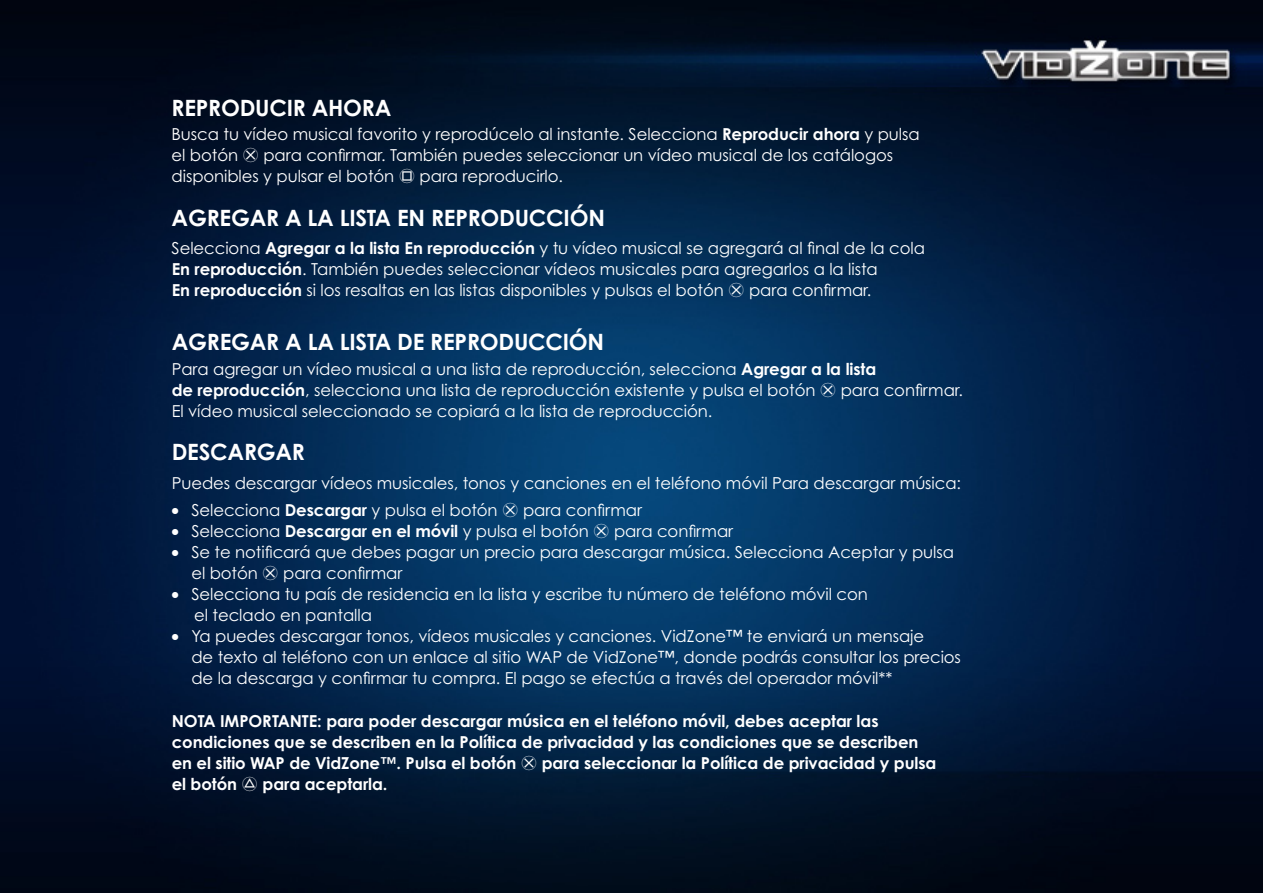
<style>
.page{position:relative;width:1263px;height:893px;background:#fff}
.page>*{position:absolute;margin:0;border:0;box-sizing:border-box;transform-origin:0 0}
.Sub_heading_1{font:700 22.5px "Century Gothic";letter-spacing:-.01em;color:#fff}
.Body_Copy{font:16.5px/21px "Century Gothic";letter-spacing:-.005em;color:#fff}
.Sub_heading_1-2{font:16.5px/21px "Century Gothic";letter-spacing:-.005em;color:#fff}
.Body_Copy-2{font:700 16.5px/21px "Century Gothic";letter-spacing:-.005em;color:#fff}
.s1{font-weight:700}
.s2{font-family:"SCET32"}
.s3{font-family:"Helvetica";font-size:19.5px}
.s4{font-family:"SCE";font-weight:400}
</style>
<div class="page">
<img style="left:0;top:0;width:1263px;height:893px">
<p class="Sub_heading_1" style="left:172px;top:93px;width:221px">REPRODUCIR AHORA</p>
<p class="Body_Copy" style="left:172px;top:123px;width:750px">Busca tu vídeo musical favorito y reprodúcelo al instante. Selecciona <span class="s1">Reproducir ahora</span> y pulsa el botón <span class="s2">S</span> para confirmar. También puedes seleccionar un vídeo musical de los catálogos disponibles y pulsar el botón <span class="s2">F</span> para reproducirlo.</p>
<p class="Sub_heading_1" style="left:172px;top:203px;width:435px">AGREGAR A LA LISTA EN REPRODUCCIÓN</p>
<p class="Sub_heading_1-2" style="left:172px;top:237px;width:755px">Selecciona <span class="s1">Agregar a la lista En reproducción</span> y tu vídeo musical se agregará al final de la cola<br><span class="s1">En reproducción</span>. También puedes seleccionar vídeos musicales para agregarlos a la lista<br><span class="s1">En reproducción</span> si los resaltas en las listas disponibles y pulsas el botón <span class="s2">S</span> para confirmar.</p>
<p class="Sub_heading_1" style="left:172px;top:328px;width:434px">AGREGAR A LA LISTA DE REPRODUCCIÓN</p>
<p class="Body_Copy" style="left:172px;top:358px;width:793px">Para agregar un vídeo musical a una lista de reproducción, selecciona <span class="s1">Agregar a la lista<br>de reproducción</span>, selecciona una lista de reproducción existente y pulsa el botón <span class="s2">S</span> para confirmar.<br>El vídeo musical seleccionado se copiará a la lista de reproducción.</p>
<p class="Sub_heading_1" style="left:172px;top:438px;width:135px">DESCARGAR</p>
<p class="Sub_heading_1-2" style="left:172px;top:472px;width:791px">Puedes descargar vídeos musicales, tonos y canciones en el teléfono móvil Para descargar música:</p>
<p class="Body_Copy" style="left:172px;top:500px;width:472px"><span class="s3">•</span> Selecciona <span class="s1">Descargar</span> y pulsa el botón <span class="s2">S</span> para confirmar</p>
<p class="Body_Copy" style="left:172px;top:521px;width:563px"><span class="s3">•</span> Selecciona <span class="s1">Descargar en el móvil</span> y pulsa el botón <span class="s2">S</span> para confirmar</p>
<p class="Body_Copy" style="left:191px;top:542px;width:764px;text-indent:-20px"><span class="s3">•</span> Se te notificará que debes pagar un precio para descargar música. Selecciona Aceptar y pulsa el botón <span class="s2">S</span> para confirmar</p>
<p class="Body_Copy" style="left:194px;top:584px;width:675px;text-indent:-22px"><span class="s3">•</span> Selecciona tu país de residencia en la lista y escribe tu número de teléfono móvil con el teclado en pantalla</p>
<p class="Body_Copy" style="left:191px;top:626px;width:771px;text-indent:-20px"><span class="s3">•</span> Ya puedes descargar tonos, vídeos musicales y canciones. VidZone™ te enviará un mensaje<br>de texto al teléfono con un enlace al sitio WAP de VidZone™, donde podrás consultar los precios de la descarga y confirmar tu compra. El pago se efectúa a través del operador móvil**</p>
<p class="Body_Copy-2" style="left:172px;top:710px;width:766px">NOTA IMPORTANTE: para poder descargar música en el teléfono móvil, debes aceptar las condiciones que se describen en la Política de privacidad y las condiciones que se describen en el sitio WAP de VidZone™. Pulsa el botón <span class="s4">s</span> para seleccionar la Política de privacidad y pulsa el botón <span class="s4">d</span> para aceptarla.</p>
</div>
